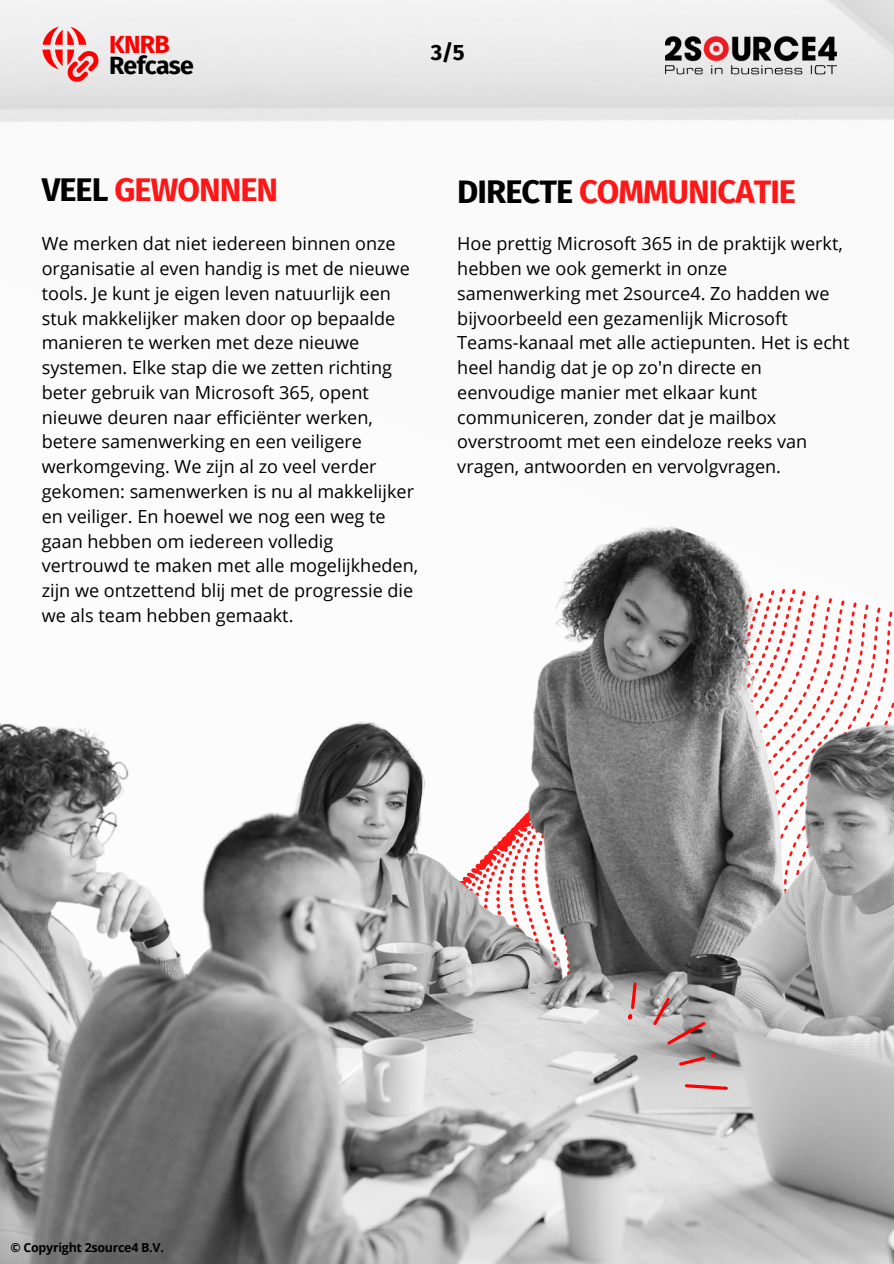
<style>
.page{position:relative;width:894px;height:1264px;background:#fff}
.page>*{position:absolute;margin:0;border:0;box-sizing:border-box;transform-origin:0 0}
.t1{font:700 32.55px "Fira Sans";letter-spacing:-.03em;color:#ff1616}
.t2{font:700 24.9px "Fira Sans";letter-spacing:-.03em;color:#000}
.t3{font:700 24.9px "Fira Sans";color:#f00}
.t4{font:700 22.05px "Fira Sans";color:#000}
.t5{font:18px/24.8px "Open Sans";color:#000}
.t6{font:700 12.45px "Open Sans";letter-spacing:-.025em;color:#000}
.s1{color:#000}
</style>
<div class="page">
<img style="left:0;top:725px;width:893px;height:537px">
<img style="left:0;top:0;width:893px;height:725px">
<svg style="left:42px;top:27px;width:56px;height:55px;background:#f19c9c"></svg>
<img style="left:665px;top:36px;width:171px;height:39px">
<svg style="left:618px;top:980px;width:111px;height:130px;background:#bab0b0"></svg>
<h2 class="t3" style="left:109px;top:30px;width:62px">KNRB</h2>
<h2 class="t2" style="left:109px;top:51px;width:86px">Refcase</h2>
<p class="t4" style="left:431px;top:40px;width:35px">3/5</p>
<h1 class="t1" style="left:42px;top:171px;width:238px"><span class="s1">VEEL</span> GEWONNEN</h1>
<h1 class="t1" style="left:457px;top:172px;width:340px"><span class="s1">DIRECTE</span> COMMUNICATIE</h1>
<p class="t5" style="left:42px;top:231px;width:378px">We merken dat niet iedereen binnen onze organisatie al even handig is met de nieuwe tools. Je kunt je eigen leven natuurlijk een stuk makkelijker maken door op bepaalde manieren te werken met deze nieuwe systemen. Elke stap die we zetten richting beter gebruik van Microsoft 365, opent nieuwe deuren naar efficiënter werken, betere samenwerking en een veiligere werkomgeving. We zijn al zo veel verder gekomen: samenwerken is nu al makkelijker en veiliger. En hoewel we nog een weg te gaan hebben om iedereen volledig vertrouwd te maken met alle mogelijkheden, zijn we ontzettend blij met de progressie die we als team hebben gemaakt.</p>
<p class="t5" style="left:457px;top:231px;width:393px">Hoe prettig Microsoft 365 in de praktijk werkt, hebben we ook gemerkt in onze samenwerking met 2source4. Zo hadden we bijvoorbeeld een gezamenlijk Microsoft Teams-kanaal met alle actiepunten. Het is echt heel handig dat je op zo'n directe en eenvoudige manier met elkaar kunt communiceren, zonder dat je mailbox overstroomt met een eindeloze reeks van vragen, antwoorden en vervolgvragen.</p>
<p class="t6" style="left:11px;top:1238px;width:155px">© Copyright 2source4 B.V.</p>
</div>
